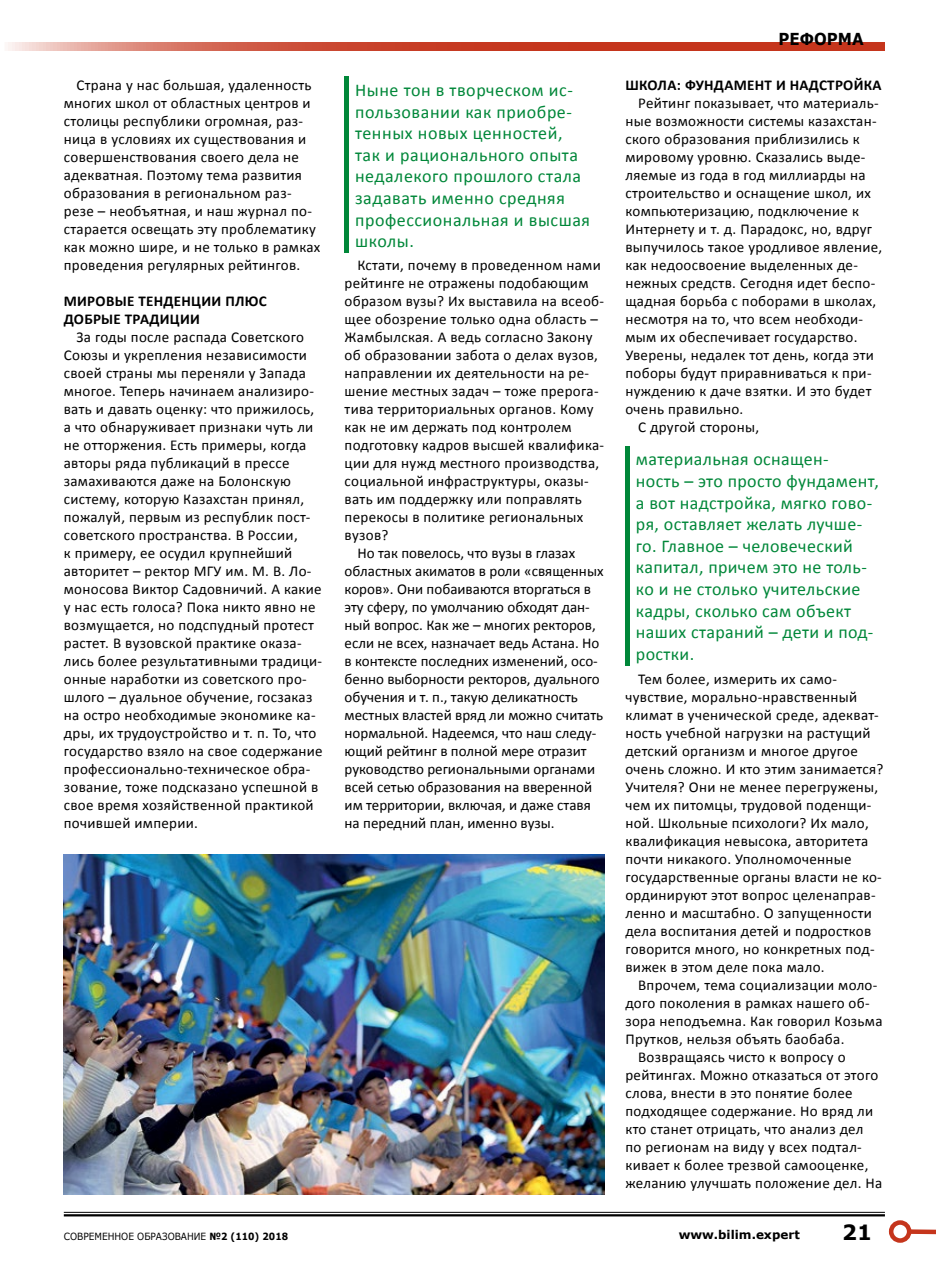
<style>
.page{position:relative;width:936px;height:1263px;background:#fff}
.page>*{position:absolute;margin:0;border:0;box-sizing:border-box;transform-origin:0 0}
.t1{font:700 21px "Verdana";color:#000}
.t2{font:18px/21.6px "Calibri";letter-spacing:.02em;color:#008739}
.t3{font:700 16.5px "Verdana";color:#000;scale:.91 1}
.t4{font:15px/18px "Calibri";letter-spacing:.02em;color:#000}
.t5{font:15px "Calibri";color:#000}
.t6{font:700 15px/18px "Calibri";letter-spacing:.02em;color:#000}
.t7{font:700 12px "Verdana";color:#000}
.t8{font:9.9px "Verdana";color:#000;scale:.91 1}
.s1{font-weight:700}
</style>
<div class="page">
<div style="left:625px;top:446px;width:5px;height:220px;background:#008739"></div>
<div style="left:344px;top:77px;width:5px;height:176px;background:#008739"></div>
<img style="left:64px;top:854px;width:540px;height:341px">
<hr style="left:64px;top:1212px;width:820px;height:1px;background:#000">
<hr style="left:64px;top:1214px;width:820px;height:2px;background:#000">
<svg style="left:8px;top:43px;width:876px;height:8px;background:#cd543f"></svg>
<div style="left:909px;top:1229px;width:26px;height:5px;background:#c5351c"></div>
<div style="left:888px;top:1220px;width:23px;height:23px;border:4px solid #c5351c;border-radius:50%"></div>
<p class="t4" style="left:64px;top:76px;width:258px;text-indent:13px">Страна у нас большая, удаленность многих школ от областных центров и столицы республики огромная, раз&shy;ница в условиях их существования и совершенствования своего дела не адекватная. Поэтому тема развития образования в региональном раз&shy;резе – необъятная, и наш журнал по&shy;старается освещать эту проблематику как можно шире, и не только в рамках проведения регулярных рейтингов.</p>
<p class="t6" style="left:64px;top:292px;width:204px">МИРОВЫЕ ТЕНДЕНЦИИ ПЛЮС<br>ДОБРЫЕ ТРАДИЦИИ</p>
<p class="t4" style="left:64px;top:328px;width:260px;text-indent:13px">За годы после распада Советского Союзы и укрепления независимости своей страны мы переняли у Запада многое. Теперь начинаем анализиро&shy;вать и давать оценку: что прижилось, а что обнаруживает признаки чуть ли не отторжения. Есть примеры, когда авторы ряда публикаций в прессе замахиваются даже на Болонскую систему, которую Казахстан принял, пожалуй, первым из республик пост&shy;советского пространства. В России,<br>к примеру, ее осудил крупнейший авторитет – ректор МГУ им. М. В. Ло&shy;моносова Виктор Садовничий. А какие у нас есть голоса? Пока никто явно не возмущается, но подспудный протест растет. В вузовской практике оказа&shy;лись более результативными традици&shy;онные наработки из советского про&shy;шлого – дуальное обучение, госзаказ на остро необходимые экономике ка&shy;дры, их трудоустройство и т. п. То, что государство взяло на свое содержание профессионально-техническое обра&shy;зование, тоже подсказано успешной в свое время хозяйственной практикой почившей империи.</p>
<p class="t2" style="left:355px;top:79px;width:236px">Ныне тон в творческом ис&shy;пользовании как приобре&shy;тенных новых ценностей, так и рационального опыта недалекого прошлого стала задавать именно средняя профессиональная и высшая школы.</p>
<p class="t4" style="left:357px;top:256px;width:245px">Кстати, почему в проведенном нами</p>
<p class="t4" style="left:344px;top:274px;width:245px">рейтинге не отражены подобающим</p>
<p class="t4" style="left:344px;top:292px;width:261px">образом вузы? Их выставила на всеоб-</p>
<p class="t4" style="left:344px;top:310px;width:255px">щее обозрение только одна область –</p>
<p class="t4" style="left:344px;top:328px;width:249px">Жамбылская. А ведь согласно Закону</p>
<p class="t4" style="left:344px;top:346px;width:255px">об образовании забота о делах вузов,</p>
<p class="t4" style="left:344px;top:364px;width:246px">направлении их деятельности на ре-</p>
<p class="t4" style="left:344px;top:382px;width:255px">шение местных задач – тоже прерога-</p>
<p class="t4" style="left:344px;top:400px;width:250px">тива территориальных органов. Кому</p>
<p class="t4" style="left:344px;top:418px;width:229px">как не им держать под контролем</p>
<p class="t4" style="left:344px;top:436px;width:261px">подготовку кадров высшей квалифика-</p>
<p class="t4" style="left:344px;top:454px;width:256px">ции для нужд местного производства,</p>
<p class="t4" style="left:344px;top:472px;width:245px">социальной инфраструктуры, оказы-</p>
<p class="t4" style="left:344px;top:490px;width:239px">вать им поддержку или поправлять</p>
<p class="t4" style="left:344px;top:508px;width:240px">перекосы в политике региональных</p>
<p class="t4" style="left:344px;top:526px;width:45px">вузов?</p>
<p class="t5" style="left:357px;top:544px;width:219px">Но так повелось, что вузы в глазах</p>
<p class="t5" style="left:344px;top:562px;width:260px">областных акиматов в роли «священных</p>
<p class="t5" style="left:344px;top:580px;width:248px">коров». Они побаиваются вторгаться в</p>
<p class="t5" style="left:344px;top:598px;width:247px">эту сферу, по умолчанию обходят дан-</p>
<p class="t5" style="left:344px;top:616px;width:253px">ный вопрос. Как же – многих ректоров,</p>
<p class="t5" style="left:344px;top:634px;width:256px">если не всех, назначает ведь Астана. Но</p>
<p class="t5" style="left:344px;top:652px;width:255px">в контексте последних изменений, осо-</p>
<p class="t5" style="left:344px;top:670px;width:257px">бенно выборности ректоров, дуального</p>
<p class="t5" style="left:344px;top:688px;width:235px">обучения и т. п., такую деликатность</p>
<p class="t5" style="left:344px;top:706px;width:260px">местных властей вряд ли можно считать</p>
<p class="t5" style="left:344px;top:724px;width:253px">нормальной. Надеемся, что наш следу-</p>
<p class="t5" style="left:344px;top:742px;width:244px">ющий рейтинг в полной мере отразит</p>
<p class="t5" style="left:344px;top:760px;width:252px">руководство региональными органами</p>
<p class="t5" style="left:344px;top:778px;width:249px">всей сетью образования на вверенной</p>
<p class="t5" style="left:344px;top:796px;width:248px">им территории, включая, и даже ставя</p>
<p class="t5" style="left:344px;top:814px;width:211px">на передний план, именно вузы.</p>
<p class="t3" style="left:778px;top:27px;width:95px">РЕФОРМА</p>
<p class="t6" style="left:625px;top:76px;width:258px">ШКОЛА: ФУНДАМЕНТ И НАДСТРОЙКА</p>
<p class="t4" style="left:638px;top:94px;width:242px">Рейтинг показывает, что материаль-</p>
<p class="t4" style="left:625px;top:112px;width:253px">ные возможности системы казахстан-</p>
<p class="t4" style="left:625px;top:130px;width:236px">ского образования приблизились к</p>
<p class="t4" style="left:625px;top:148px;width:241px">мировому уровню. Сказались выде-</p>
<p class="t4" style="left:625px;top:166px;width:242px">ляемые из года в год миллиарды на</p>
<p class="t4" style="left:625px;top:184px;width:247px">строительство и оснащение школ, их</p>
<p class="t4" style="left:625px;top:202px;width:235px">компьютеризацию, подключение к</p>
<p class="t4" style="left:625px;top:220px;width:248px">Интернету и т. д. Парадокс, но, вдруг</p>
<p class="t4" style="left:625px;top:238px;width:258px">выпучилось такое уродливое явление,</p>
<p class="t4" style="left:625px;top:256px;width:234px">как недоосвоение выделенных де-</p>
<p class="t4" style="left:625px;top:274px;width:251px">нежных средств. Сегодня идет беспо-</p>
<p class="t4" style="left:625px;top:292px;width:252px">щадная борьба с поборами в школах,</p>
<p class="t4" style="left:625px;top:310px;width:239px">несмотря на то, что всем необходи-</p>
<p class="t4" style="left:625px;top:328px;width:233px">мым их обеспечивает государство.</p>
<p class="t4" style="left:625px;top:346px;width:250px">Уверены, недалек тот день, когда эти</p>
<p class="t4" style="left:625px;top:364px;width:248px">поборы будут приравниваться к при-</p>
<p class="t4" style="left:625px;top:382px;width:247px">нуждению к даче взятки. И это будет</p>
<p class="t4" style="left:625px;top:400px;width:119px">очень правильно.</p>
<p class="t4" style="left:638px;top:418px;width:122px">С другой стороны,</p>
<p class="t2" style="left:636px;top:449px;width:244px">материальная оснащен-<br>ность – это просто фундамент, а вот надстройка, мягко гово&shy;ря, оставляет желать лучше&shy;го. Главное – человеческий капитал, причем это не толь&shy;ко и не столько учительские кадры, сколько сам объект наших стараний – дети и под&shy;ростки.</p>
<p class="t4" style="left:625px;top:670px;width:259px;text-indent:13px">Тем более, измерить их само&shy;чувствие, морально-нравственный климат в ученической среде, адекват&shy;ность учебной нагрузки на растущий детский организм и многое другое очень сложно. И кто этим занимается?<br>Учителя? Они не менее перегружены, чем их питомцы, трудовой поденщи&shy;ной. Школьные психологи? Их мало, квалификация невысока, авторитета почти никакого. Уполномоченные государственные органы власти не ко&shy;ординируют этот вопрос целенаправ&shy;ленно и масштабно. О запущенности дела воспитания детей и подростков говорится много, но конкретных под&shy;вижек в этом деле пока мало.</p>
<p class="t4" style="left:638px;top:976px;width:241px">Впрочем, тема социализации моло-</p>
<p class="t4" style="left:625px;top:994px;width:246px">дого поколения в рамках нашего об-</p>
<p class="t4" style="left:625px;top:1012px;width:259px">зора неподъемна. Как говорил Козьма</p>
<p class="t4" style="left:625px;top:1030px;width:220px">Прутков, нельзя объять баобаба.</p>
<p class="t4" style="left:638px;top:1048px;width:209px">Возвращаясь чисто к вопросу о</p>
<p class="t4" style="left:625px;top:1066px;width:254px">рейтингах. Можно отказаться от этого</p>
<p class="t4" style="left:625px;top:1084px;width:229px">слова, внести в это понятие более</p>
<p class="t4" style="left:625px;top:1102px;width:249px">подходящее содержание. Но вряд ли</p>
<p class="t4" style="left:625px;top:1120px;width:239px">кто станет отрицать, что анализ дел</p>
<p class="t4" style="left:625px;top:1138px;width:238px">по регионам на виду у всех подтал-</p>
<p class="t4" style="left:625px;top:1156px;width:244px">кивает к более трезвой самооценке,</p>
<p class="t4" style="left:625px;top:1174px;width:258px">желанию улучшать положение дел. На</p>
<p class="t8" style="left:64px;top:1229px;width:248px">СОВРЕМЕННОЕ ОБРАЗОВАНИЕ <span class="s1">№2 (110) 2018</span></p>
<p class="t7" style="left:678px;top:1226px;width:123px">www.bilim.expert</p>
<h1 class="t1" style="left:842px;top:1217px;width:31px">21</h1>
</div>
